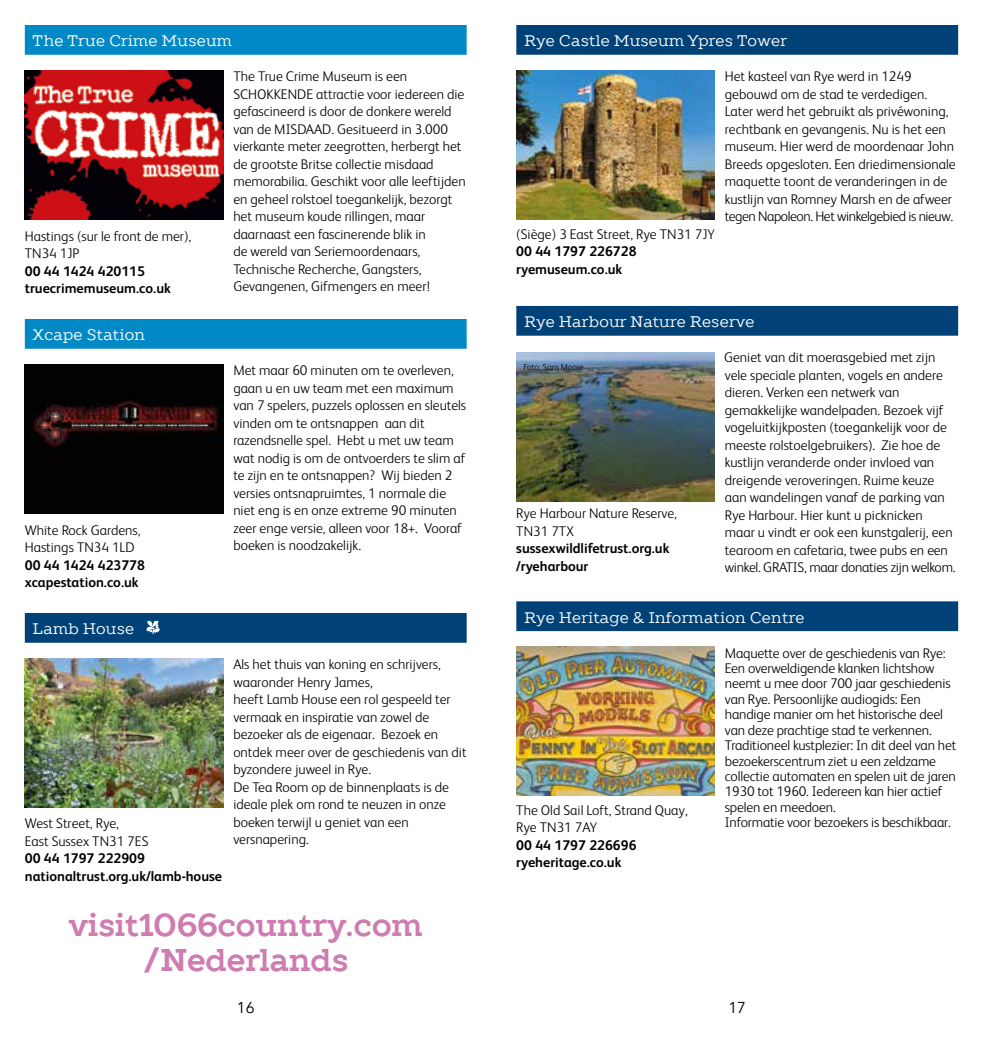
<style>
.page{position:relative;width:983px;height:1042px;background:#fff}
.page>*{position:absolute;margin:0;border:0;box-sizing:border-box;transform-origin:0 0}
.t1{font:700 31.5px/35px "TT Slabs";color:#cf7cb1;text-align:center}
.t2{font:15.75px "Avenir";color:#000}
.t3{font:15.4px "TT Slabs";letter-spacing:.02em;color:#fff}
.t4{font:300 14px/17.5px "FS Albert";color:#000}
.t5{font:700 14px/17.5px "FS Albert";color:#000}
.t6{font:300 8.75px "FS Albert";color:#000}
</style>
<div class="page">
<div style="left:25px;top:25px;width:441px;height:30px;background:#0089c4"></div>
<img style="left:25px;top:70px;width:198px;height:149px">
<div style="left:516px;top:25px;width:441px;height:30px;background:#004277"></div>
<div style="left:516px;top:306px;width:441px;height:30px;background:#004277"></div>
<img style="left:516px;top:70px;width:198px;height:149px">
<img style="left:516px;top:352px;width:198px;height:149px">
<div style="left:25px;top:319px;width:441px;height:30px;background:#0089c4"></div>
<img style="left:25px;top:364px;width:198px;height:149px">
<div style="left:25px;top:613px;width:441px;height:30px;background:#004277"></div>
<svg style="left:147px;top:621px;width:12px;height:13px"></svg>
<img style="left:25px;top:658px;width:198px;height:149px">
<div style="left:516px;top:601px;width:441px;height:30px;background:#004277"></div>
<img style="left:516px;top:646px;width:198px;height:149px">
<p class="t3" style="left:32px;top:31px;width:201px">The True Crime Museum</p>
<p class="t4" style="left:25px;top:226px;width:168px">Hastings (sur le front de mer),<br>TN34 1JP</p>
<p class="t5" style="left:25px;top:261px;width:147px">00 44 1424 420115 truecrimemuseum.co.uk</p>
<p class="t4" style="left:233px;top:67px;width:234px">The True Crime Museum is een SCHOKKENDE attractie voor iedereen die gefascineerd is door de donkere wereld van de MISDAAD. Gesitueerd in 3.000 vierkante meter zeegrotten, herbergt het de grootste Britse collectie misdaad memorabilia. Geschikt voor alle leeftijden en geheel rolstoel toegankelijk, bezorgt het museum koude rillingen, maar daarnaast een fascinerende blik in<br>de wereld van Seriemoordenaars, Technische Recherche, Gangsters, Gevangenen, Gifmengers en meer!</p>
<p class="t3" style="left:33px;top:325px;width:114px">Xcape Station</p>
<p class="t4" style="left:25px;top:520px;width:117px">White Rock Gardens,<br>Hastings TN34 1LD</p>
<p class="t5" style="left:25px;top:555px;width:122px">00 44 1424 423778 xcapestation.co.uk</p>
<p class="t3" style="left:33px;top:618px;width:103px">Lamb House</p>
<p class="t4" style="left:25px;top:814px;width:125px">West Street, Rye,<br>East Sussex TN31 7ES</p>
<p class="t5" style="left:25px;top:849px;width:199px">00 44 1797 222909 nationaltrust.org.uk/lamb-house</p>
<p class="t4" style="left:233px;top:361px;width:234px">Met maar 60 minuten om te overleven, gaan u en uw team met een maximum van 7 spelers, puzzels oplossen en sleutels vinden om te ontsnappen aan dit razendsnelle spel. Hebt u met uw team wat nodig is om de ontvoerders te slim af te zijn en te ontsnappen? Wij bieden 2 versies ontsnapruimtes, 1 normale die niet eng is en onze extreme 90 minuten zeer enge versie, alleen voor 18+. Vooraf boeken is noodzakelijk.</p>
<p class="t4" style="left:233px;top:655px;width:235px">Als het thuis van koning en schrijvers, waaronder Henry James,<br>heeft Lamb House een rol gespeeld ter vermaak en inspiratie van zowel de bezoeker als de eigenaar. Bezoek en ontdek meer over de geschiedenis van dit byzondere juweel in Rye.<br>De Tea Room op de binnenplaats is de ideale plek om rond te neuzen in onze boeken terwijl u geniet van een versnapering.</p>
<h1 class="t1" style="left:69px;top:907px;width:355px">visit1066country.com /Nederlands</h1>
<p class="t3" style="left:524px;top:31px;width:264px">Rye Castle Museum Ypres Tower</p>
<p class="t4" style="left:724px;top:67px;width:232px">Het kasteel van Rye werd in 1249 gebouwd om de stad te verdedigen.<br>Later werd het gebruikt als privéwoning, rechtbank en gevangenis. Nu is het een museum. Hier werd de moordenaar John Breeds opgesloten. Een driedimensionale maquette toont de veranderingen in de kustlijn van Romney Marsh en de afweer tegen Napoleon. Het winkelgebied is nieuw.</p>
<p class="t4" style="left:516px;top:225px;width:200px">(Siège) 3 East Street, Rye TN31 7JY</p>
<p class="t5" style="left:516px;top:242px;width:122px">00 44 1797 226728 ryemuseum.co.uk</p>
<p class="t3" style="left:524px;top:311px;width:231px">Rye Harbour Nature Reserve</p>
<p class="t6" style="left:523px;top:361px;width:62px">Foto: Sam Moore</p>
<p class="t4" style="left:724px;top:348px;width:233px">Geniet van dit moerasgebied met zijn vele speciale planten, vogels en andere dieren. Verken een netwerk van gemakkelijke wandelpaden. Bezoek vijf vogeluitkijkposten (toegankelijk voor de meeste rolstoelgebruikers). Zie hoe de kustlijn veranderde onder invloed van dreigende veroveringen. Ruime keuze aan wandelingen vanaf de parking van Rye Harbour. Hier kunt u picknicken maar u vindt er ook een kunstgalerij, een tearoom en cafetaria, twee pubs en een winkel. GRATIS, maar donaties zijn welkom.</p>
<p class="t4" style="left:516px;top:504px;width:162px">Rye Harbour Nature Reserve,<br>TN31 7TX</p>
<p class="t5" style="left:516px;top:539px;width:155px">sussexwildlifetrust.org.uk /ryeharbour</p>
<p class="t3" style="left:524px;top:607px;width:281px">Rye Heritage &amp; Information Centre</p>
<p class="t4" style="left:724px;top:644px;width:233px;line-height:15.4px">Maquette over de geschiedenis van Rye:<br>Een overweldigende klanken lichtshow neemt u mee door 700 jaar geschiedenis van Rye. Persoonlijke audiogids: Een handige manier om het historische deel van deze prachtige stad te verkennen.<br>Traditioneel kustplezier: In dit deel van het bezoekerscentrum ziet u een zeldzame collectie automaten en spelen uit de jaren 1930 tot 1960. Iedereen kan hier actief spelen en meedoen.<br>Informatie voor bezoekers is beschikbaar.</p>
<p class="t4" style="left:516px;top:800px;width:173px">The Old Sail Loft, Strand Quay,<br>Rye TN31 7AY</p>
<p class="t5" style="left:516px;top:836px;width:122px">00 44 1797 226696 ryeheritage.co.uk</p>
<p class="t2" style="left:237px;top:998px;width:19px">16</p>
<p class="t2" style="left:728px;top:998px;width:19px">17</p>
</div>
